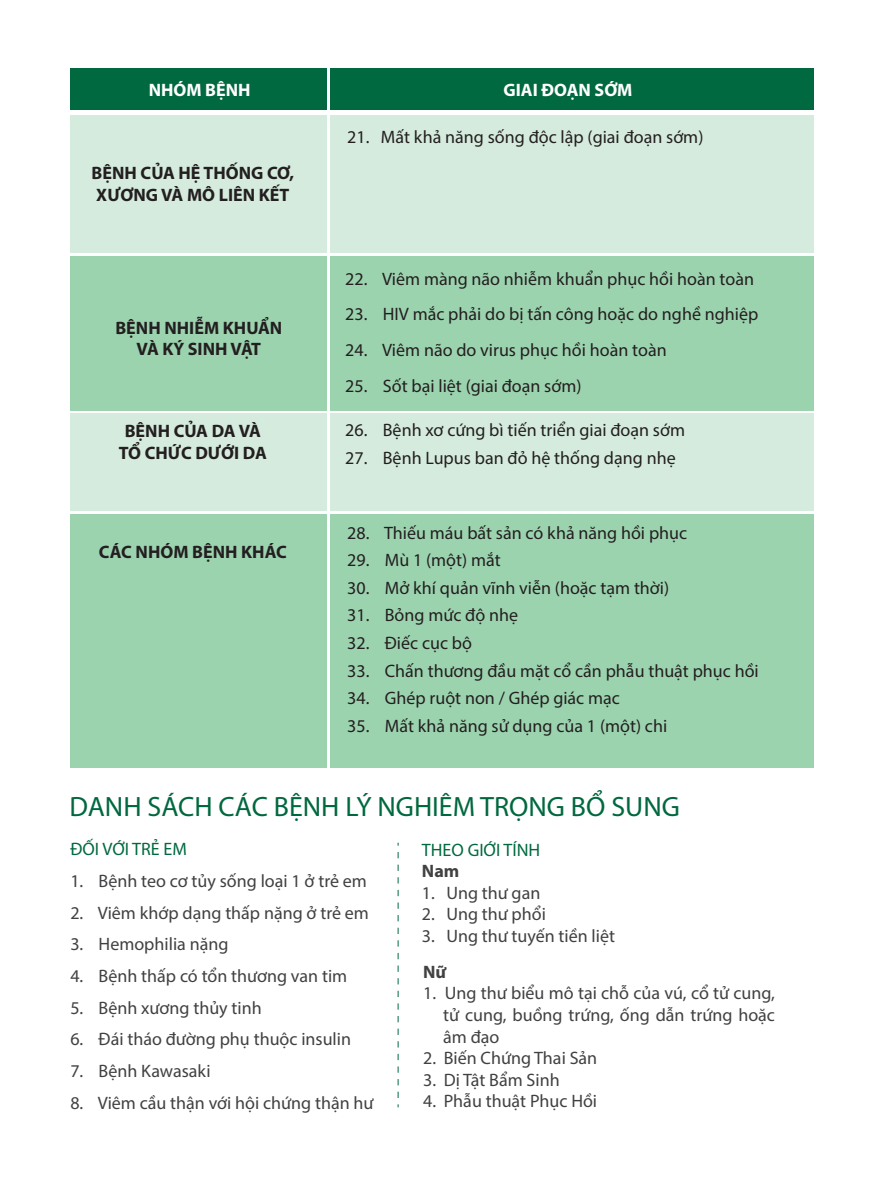
<style>
.page{position:relative;width:878px;height:1193px;background:#fff}
.page>*{position:absolute;margin:0;border:0;box-sizing:border-box;transform-origin:0 0}
.t1{font:28px "Myriad Pro";color:#00683f}
.t2{font:18px "Myriad Pro";color:#231f20}
.t3{font:18px/21.6px "Myriad Pro";color:#414042;text-align:justify}
.t4{font:700 18px/21.6px "Myriad Pro";color:#231f20;text-align:center}
.t5{font:18px "Myriad Pro";color:#006940}
.t6{font:700 18px "Myriad Pro";color:#fff}
.t7{font:700 18px "Myriad Pro";color:#414042}
</style>
<div class="page">
<div style="left:70px;top:115px;width:257px;height:137px;background:#d5ebdd"></div>
<div style="left:330px;top:115px;width:483px;height:137px;background:#d5ebdd"></div>
<div style="left:70px;top:413px;width:257px;height:98px;background:#d5ebdd"></div>
<div style="left:330px;top:413px;width:483px;height:98px;background:#d5ebdd"></div>
<div style="left:70px;top:68px;width:257px;height:41px;background:#006940"></div>
<div style="left:70px;top:256px;width:257px;height:155px;background:#9cd3af"></div>
<div style="left:330px;top:68px;width:483px;height:41px;background:#006940"></div>
<div style="left:330px;top:256px;width:483px;height:155px;background:#9cd3af"></div>
<div style="left:70px;top:513px;width:257px;height:254px;background:#9cd3af"></div>
<div style="left:330px;top:513px;width:483px;height:254px;background:#9cd3af"></div>
<svg style="left:397px;top:852px;width:1px;height:254px"></svg>
<p class="t6" style="left:149px;top:78px;width:103px">NHÓM BỆNH</p>
<p class="t6" style="left:503px;top:78px;width:130px">GIAI ĐOẠN SỚM</p>
<p class="t4" style="left:92px;top:161px;width:204px;text-align:left">BỆNH CỦA HỆ THỐNG CƠ,<br>XƯƠNG VÀ MÔ LIÊN KẾT</p>
<p class="t4" style="left:115px;top:316px;width:168px">BỆNH NHIỄM KHUẨN<br>VÀ KÝ SINH VẬT</p>
<p class="t4" style="left:119px;top:419px;width:149px">BỆNH CỦA DA VÀ<br>TỔ CHỨC DƯỚI DA</p>
<p class="t4" style="left:99px;top:540px;width:189px">CÁC NHÓM BỆNH KHÁC</p>
<p class="t2" style="left:347px;top:126px;width:357px">21. Mất khả năng sống độc lập (giai đoạn sớm)</p>
<p class="t2" style="left:345px;top:267px;width:410px">22. Viêm màng não nhiễm khuẩn phục hồi hoàn toàn</p>
<p class="t2" style="left:345px;top:303px;width:414px">23. HIV mắc phải do bị tấn công hoặc do nghề nghiệp</p>
<p class="t2" style="left:345px;top:339px;width:323px">24. Viêm não do virus phục hồi hoàn toàn</p>
<p class="t2" style="left:345px;top:374px;width:237px">25. Sốt bại liệt (giai đoạn sớm)</p>
<p class="t2" style="left:345px;top:419px;width:341px">26. Bệnh xơ cứng bì tiến triển giai đoạn sớm</p>
<p class="t2" style="left:345px;top:446px;width:332px">27. Bệnh Lupus ban đỏ hệ thống dạng nhẹ</p>
<p class="t2" style="left:347px;top:521px;width:341px">28. Thiếu máu bất sản có khả năng hồi phục</p>
<p class="t2" style="left:347px;top:549px;width:155px">29. Mù 1 (một) mắt</p>
<p class="t2" style="left:347px;top:576px;width:323px">30. Mở khí quản vĩnh viễn (hoặc tạm thời)</p>
<p class="t2" style="left:347px;top:604px;width:172px">31. Bỏng mức độ nhẹ</p>
<p class="t2" style="left:347px;top:631px;width:126px">32. Điếc cục bộ</p>
<p class="t2" style="left:347px;top:659px;width:413px">33. Chấn thương đầu mặt cổ cần phẫu thuật phục hồi</p>
<p class="t2" style="left:347px;top:687px;width:274px">34. Ghép ruột non / Ghép giác mạc</p>
<p class="t2" style="left:347px;top:714px;width:321px">35. Mất khả năng sử dụng của 1 (một) chi</p>
<h1 class="t1" style="left:69px;top:789px;width:611px">DANH SÁCH CÁC BỆNH LÝ NGHIÊM TRỌNG BỔ SUNG</h1>
<p class="t5" style="left:70px;top:838px;width:118px">ĐỐI VỚI TRẺ EM</p>
<p class="t3" style="left:70px;top:869px;width:298px">1. Bệnh teo cơ tủy sống loại 1 ở trẻ em</p>
<p class="t3" style="left:70px;top:901px;width:300px">2. Viêm khớp dạng thấp nặng ở trẻ em</p>
<p class="t3" style="left:70px;top:932px;width:159px">3. Hemophilia nặng</p>
<p class="t3" style="left:70px;top:964px;width:278px">4. Bệnh thấp có tổn thương van tim</p>
<p class="t3" style="left:70px;top:996px;width:193px">5. Bệnh xương thủy tinh</p>
<p class="t3" style="left:70px;top:1027px;width:282px">6. Đái tháo đường phụ thuộc insulin</p>
<p class="t3" style="left:70px;top:1059px;width:142px">7. Bệnh Kawasaki</p>
<p class="t3" style="left:70px;top:1090px;width:304px">8. Viêm cầu thận với hội chứng thận hư</p>
<p class="t5" style="left:422px;top:838px;width:120px">THEO GIỚI TÍNH</p>
<p class="t7" style="left:422px;top:859px;width:39px">Nam</p>
<p class="t3" style="left:422px;top:881px;width:120px">1. Ung thư gan</p>
<p class="t3" style="left:422px;top:902px;width:125px">2. Ung thư phổi</p>
<p class="t3" style="left:422px;top:924px;width:195px">3. Ung thư tuyến tiền liệt</p>
<p class="t7" style="left:423px;top:959px;width:24px">Nữ</p>
<p class="t3" style="left:443px;top:981px;width:333px;text-indent:-20px">1. Ung thư biểu mô tại chỗ của vú, cổ tử cung, tử cung, buồng trứng, ống dẫn trứng hoặc âm đạo</p>
<p class="t3" style="left:423px;top:1046px;width:175px">2. Biến Chứng Thai Sản</p>
<p class="t3" style="left:423px;top:1068px;width:138px">3. Dị Tật Bẩm Sinh</p>
<p class="t3" style="left:423px;top:1089px;width:175px">4. Phẫu thuật Phục Hồi</p>
</div>
